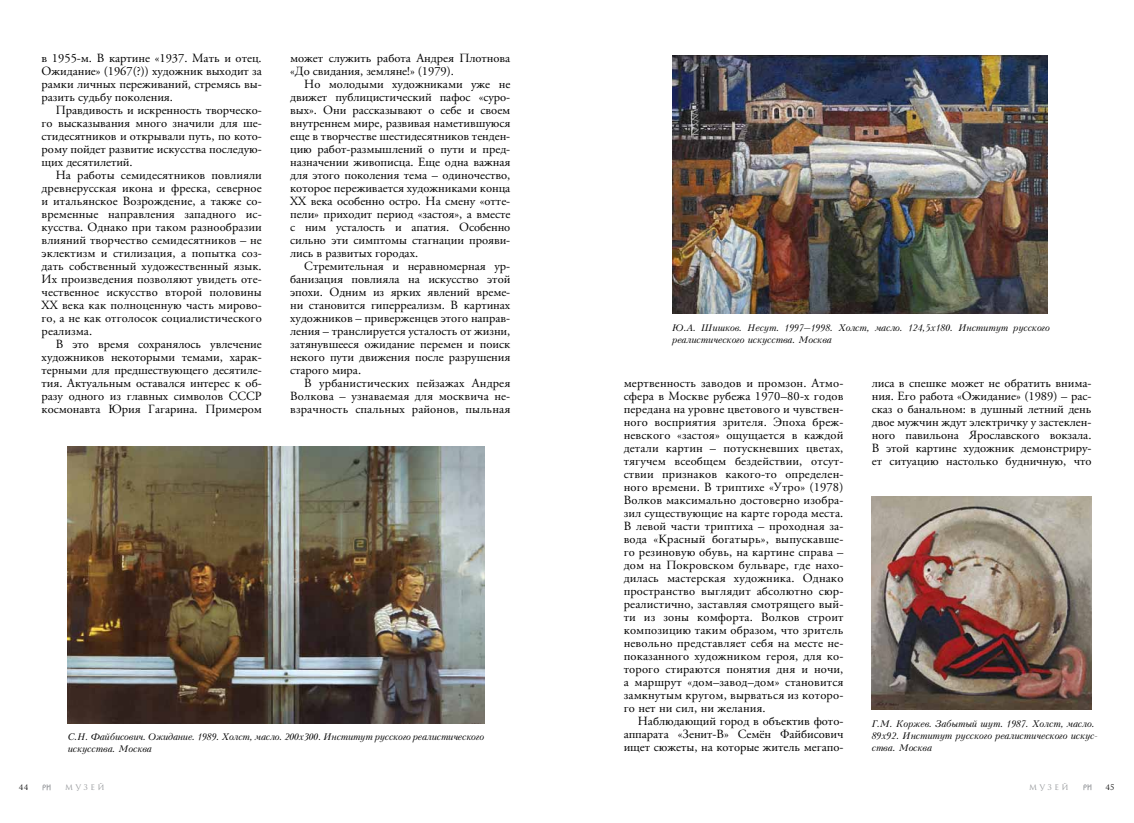
<style>
.page{position:relative;width:1134px;height:823px;background:#fff}
.page>*{position:absolute;margin:0;border:0;box-sizing:border-box;transform-origin:0 0}
.t1{font:12.5px/13px "APC Garamond";color:#000;text-align:justify}
.t2{font:italic 9px/12px "Kudryashev";letter-spacing:-.02em;color:#000}
.t3{font:7.5px "Romul";letter-spacing:.33em;color:#939598}
.t4{font:7.5px "Romul";color:#000}
</style>
<div class="page">
<svg style="left:43px;top:784px;width:8px;height:5px"></svg>
<svg style="left:1083px;top:784px;width:8px;height:5px"></svg>
<img style="left:672px;top:55px;width:376px;height:258px">
<img style="left:68px;top:446px;width:416px;height:276px">
<img style="left:871px;top:496px;width:220px;height:213px">
<p class="t1" style="left:290px;top:51px;width:222px">может служить работа Андрея Плотнова «До свидания, земляне!» (1979).</p>
<p class="t1" style="left:290px;top:77px;width:222px;text-indent:14px">Но молодыми художниками уже не движет публицистический пафос «суро&shy;вых». Они рассказывают о себе и своем внутреннем мире, развивая наметившуюся еще в творчестве шестидесятников тенден&shy;цию работ-размышлений о пути и пред&shy;назначении живописца. Еще одна важная для этого поколения тема – одиночество, которое переживается художниками конца XX века особенно остро. На смену «отте&shy;пели» приходит период «застоя», а вместе с ним усталость и апатия. Особенно сильно эти симптомы стагнации прояви&shy;лись в развитых городах.</p>
<p class="t1" style="left:290px;top:259px;width:222px;text-indent:14px">Стремительная и неравномерная ур&shy;банизация повлияла на искусство этой эпохи. Одним из ярких явлений време&shy;ни становится гиперреализм. В картинах художников – приверженцев этого направ&shy;ления – транслируется усталость от жизни, затянувшееся ожидание перемен и поиск некого пути движения после разрушения старого мира.</p>
<p class="t1" style="left:290px;top:376px;width:222px;text-indent:14px">В урбанистических пейзажах Андрея Волкова – узнаваемая для москвича не&shy;взрачность спальных районов, пыльная</p>
<p class="t1" style="left:624px;top:376px;width:221px">мертвенность заводов и промзон. Атмо&shy;сфера в Москве рубежа 1970–80-х годов передана на уровне цветового и чувствен&shy;ного восприятия зрителя. Эпоха бреж&shy;невского «застоя» ощущается в каждой детали картин – потускневших цветах, тягучем всеобщем бездействии, отсут&shy;ствии признаков какого-то определен&shy;ного времени. В триптихе «Утро» (1978)<br>Волков максимально достоверно изобра&shy;зил существующие на карте города места.<br>В левой части триптиха – проходная за&shy;вода «Красный богатырь», выпускавше&shy;го резиновую обувь, на картине справа – дом на Покровском бульваре, где нахо&shy;дилась мастерская художника. Однако пространство выглядит абсолютно сюр&shy;реалистично, заставляя смотрящего вый&shy;ти из зоны комфорта. Волков строит композицию таким образом, что зритель невольно представляет себя на месте не&shy;показанного художником героя, для ко&shy;торого стираются понятия дня и ночи, а маршрут «дом–завод–дом» становится замкнутым кругом, вырваться из которо&shy;го нет ни сил, ни желания.</p>
<p class="t1" style="left:624px;top:714px;width:221px;text-indent:14px">Наблюдающий город в объектив фото&shy;аппарата «Зенит-В» Семён Файбисович ищет сюжеты, на которые житель мегапо-</p>
<p class="t1" style="left:42px;top:51px;width:222px">в 1955-м. В картине «1937. Мать и отец.<br>Ожидание» (1967(?)) художник выходит за рамки личных переживаний, стремясь вы&shy;разить судьбу поколения.</p>
<p class="t1" style="left:42px;top:103px;width:222px;text-indent:14px">Правдивость и искренность творческо&shy;го высказывания много значили для ше&shy;стидесятников и открывали путь, по кото&shy;рому пойдет развитие искусства последую&shy;щих десятилетий.</p>
<p class="t1" style="left:42px;top:168px;width:222px;text-indent:14px">На работы семидесятников повлияли древнерусская икона и фреска, северное и итальянское Возрождение, а также со&shy;временные направления западного ис&shy;кусства. Однако при таком разнообразии влияний творчество семидесятников – не эклектизм и стилизация, а попытка соз&shy;дать собственный художественный язык.<br>Их произведения позволяют увидеть оте&shy;чественное искусство второй половины ХХ века как полноценную часть мирово&shy;го, а не как отголосок социалистического реализма.</p>
<p class="t1" style="left:42px;top:337px;width:222px;text-indent:14px">В это время сохранялось увлечение художников некоторыми темами, харак&shy;терными для предшествующего десятиле&shy;тия. Актуальным оставался интерес к об&shy;разу одного из главных символов СССР космонавта Юрия Гагарина. Примером</p>
<p class="t2" style="left:672px;top:321px;width:379px">Ю.А. Шишков. Несут. 1997–1998. Холст, масло. 124,5х180. Институт русского реалистического искусства. Москва</p>
<p class="t1" style="left:872px;top:376px;width:221px">лиса в спешке может не обратить внима&shy;ния. Его работа «Ожидание» (1989) – рас&shy;сказ о банальном: в душный летний день двое мужчин ждут электричку у застеклен&shy;ного павильона Ярославского вокзала.<br>В этой картине художник демонстриру&shy;ет ситуацию настолько будничную, что</p>
<p class="t2" style="left:872px;top:717px;width:227px">Г.М. Коржев. Забытый шут. 1987. Холст, масло.<br>89х92. Институт русского реалистического искус&shy;ства. Москва</p>
<p class="t2" style="left:68px;top:730px;width:418px">С.Н. Файбисович. Ожидание. 1989. Холст, масло. 200х300. Институт русского реалистического искусства. Москва</p>
<p class="t4" style="left:19px;top:782px;width:11px">44</p>
<p class="t3" style="left:65px;top:782px;width:41px">музей</p>
<p class="t3" style="left:1029px;top:782px;width:41px">музей</p>
<p class="t4" style="left:1105px;top:782px;width:11px">45</p>
</div>
